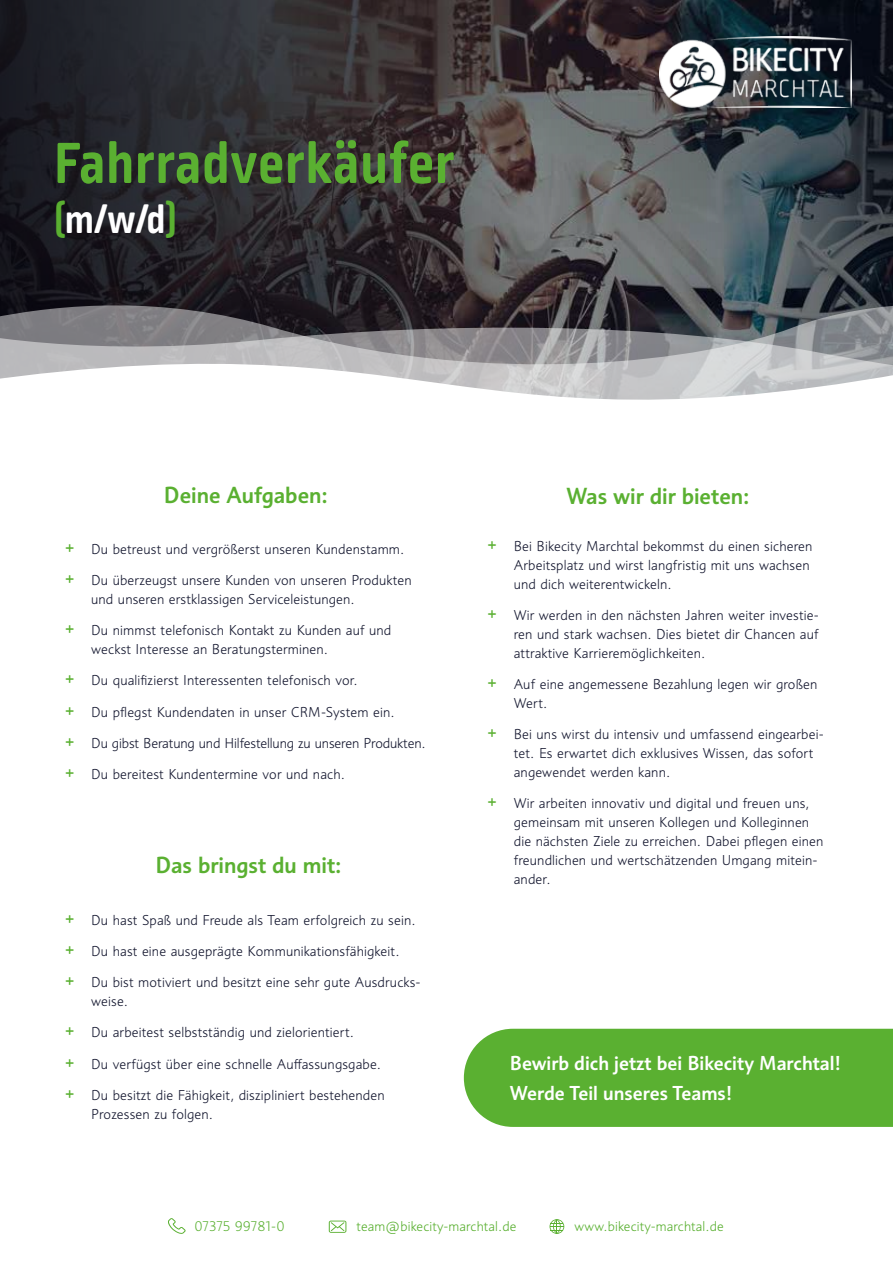
<style>
.page{position:relative;width:893px;height:1263px;background:#fff}
.page>*{position:absolute;margin:0;border:0;box-sizing:border-box;transform-origin:0 0}
.t1{font:700 61.35px "Ropa Soft Pro";letter-spacing:.01em;color:#5ab031}
.t2{font:700 42px "Ropa Soft Pro";color:#fff}
.t3{font:500 22.5px "Informa Pro";color:#5ab031}
.t4{font:500 19.5px/30px "Informa Pro";color:#fff}
.t5{font:300 13.8px/18.9px "Informa Pro";letter-spacing:.01em;color:#161931}
.t6{font:300 13.8px "Informa Pro";letter-spacing:-.01em;color:#161931}
.t7{font:300 13.5px "Informa Pro";letter-spacing:.01em;color:#5ab031}
.s1{color:#5ab031}
.s2{font-family:"Arial Narrow";font-weight:400;font-size:19.5px;color:#5ab031}
</style>
<div class="page">
<svg style="left:779px;top:0;width:114px;height:146px;background:#161e28"></svg>
<svg style="left:0;top:0;width:779px;height:146px;background:#343235"></svg>
<img style="left:659px;top:36px;width:193px;height:71px">
<svg style="left:0;top:146px;width:893px;height:254px;background:#626366"></svg>
<div style="left:464px;top:1029px;width:429px;height:98px;background:#5ab031"></div>
<svg style="left:168px;top:1218px;width:18px;height:16px"></svg>
<svg style="left:329px;top:1220px;width:17px;height:13px"></svg>
<svg style="left:550px;top:1219px;width:14px;height:15px"></svg>
<h1 class="t1" style="left:54px;top:128px;width:402px">Fahrradverkäufer</h1>
<h2 class="t2" style="left:54px;top:196px;width:124px"><span class="s1">(</span>m/w/d<span class="s1">)</span></h2>
<h3 class="t3" style="left:164px;top:481px;width:166px">Deine Aufgaben:</h3>
<p class="t5" style="left:65px;top:539px;width:341px"><span class="s2">+</span> Du betreust und vergrößerst unseren Kundenstamm.</p>
<p class="t5" style="left:91px;top:571px;width:322px;text-indent:-26px"><span class="s2">+</span> Du überzeugst unsere Kunden von unseren Produkten und unseren erstklassigen Serviceleistungen.</p>
<p class="t5" style="left:91px;top:621px;width:302px;text-indent:-26px"><span class="s2">+</span> Du nimmst telefonisch Kontakt zu Kunden auf und weckst Interesse an Beratungsterminen.</p>
<p class="t5" style="left:65px;top:671px;width:294px"><span class="s2">+</span> Du qualifizierst Interessenten telefonisch vor.</p>
<p class="t5" style="left:65px;top:702px;width:331px"><span class="s2">+</span> Du pflegst Kundendaten in unser CRM-System ein.</p>
<p class="t6" style="left:65px;top:735px;width:362px"><span class="s2">+</span> Du gibst Beratung und Hilfestellung zu unseren Produkten.</p>
<p class="t5" style="left:65px;top:765px;width:282px"><span class="s2">+</span> Du bereitest Kundentermine vor und nach.</p>
<h3 class="t3" style="left:156px;top:851px;width:188px">Das bringst du mit:</h3>
<p class="t5" style="left:65px;top:910px;width:352px"><span class="s2">+</span> Du hast Spaß und Freude als Team erfolgreich zu sein.</p>
<p class="t5" style="left:65px;top:941px;width:336px"><span class="s2">+</span> Du hast eine ausgeprägte Kommunikationsfähigkeit.</p>
<p class="t5" style="left:91px;top:973px;width:331px;text-indent:-26px"><span class="s2">+</span> Du bist motiviert und besitzt eine sehr gute Ausdrucks&shy;weise.</p>
<p class="t5" style="left:65px;top:1023px;width:291px"><span class="s2">+</span> Du arbeitest selbstständig und zielorientiert.</p>
<p class="t5" style="left:65px;top:1054px;width:317px"><span class="s2">+</span> Du verfügst über eine schnelle Auffassungsgabe.</p>
<p class="t5" style="left:91px;top:1085px;width:295px;text-indent:-26px"><span class="s2">+</span> Du besitzt die Fähigkeit, diszipliniert bestehenden<br>Prozessen zu folgen.</p>
<h3 class="t3" style="left:566px;top:482px;width:185px">Was wir dir bieten:</h3>
<p class="t5" style="left:514px;top:536px;width:300px;text-indent:-26px"><span class="s2">+</span> Bei Bikecity Marchtal bekommst du einen sicheren<br>Arbeitsplatz und wirst langfristig mit uns wachsen und dich weiterentwickeln.</p>
<p class="t5" style="left:514px;top:605px;width:307px;text-align:justify;text-indent:-26px"><span class="s2">+</span> Wir werden in den nächsten Jahren weiter investie&shy;ren und stark wachsen. Dies bietet dir Chancen auf attraktive Karrieremöglichkeiten.</p>
<p class="t5" style="left:514px;top:675px;width:305px;text-indent:-26px"><span class="s2">+</span> Auf eine angemessene Bezahlung legen wir großen<br>Wert.</p>
<p class="t5" style="left:514px;top:725px;width:312px;text-indent:-26px"><span class="s2">+</span> Bei uns wirst du intensiv und umfassend eingearbei&shy;tet. Es erwartet dich exklusives Wissen, das sofort angewendet werden kann.</p>
<p class="t5" style="left:514px;top:794px;width:311px;text-indent:-26px"><span class="s2">+</span> Wir arbeiten innovativ und digital und freuen uns, gemeinsam mit unseren Kollegen und Kolleginnen die nächsten Ziele zu erreichen. Dabei pflegen einen freundlichen und wertschätzenden Umgang mitein&shy;ander.</p>
<h3 class="t4" style="left:510px;top:1048px;width:333px">Bewirb dich jetzt bei Bikecity Marchtal!<br>Werde Teil unseres Teams!</h3>
<p class="t7" style="left:194px;top:1218px;width:92px">07375 99781-0</p>
<p class="t7" style="left:356px;top:1218px;width:162px">team@bikecity-marchtal.de</p>
<p class="t7" style="left:574px;top:1218px;width:151px">www.bikecity-marchtal.de</p>
</div>
